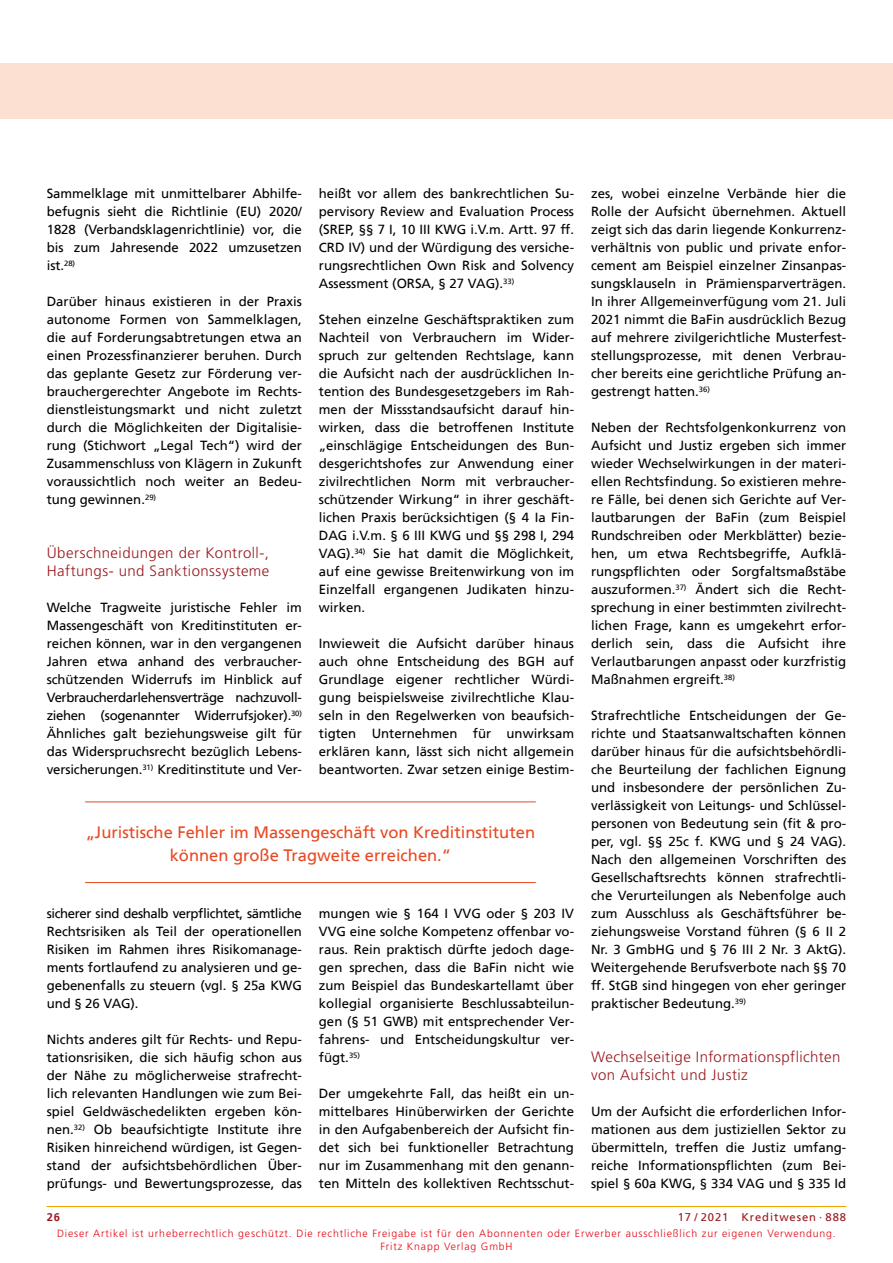
<style>
.page{position:relative;width:893px;height:1263px;background:#fff}
.page>*{position:absolute;margin:0;border:0;box-sizing:border-box;transform-origin:0 0}
.t1{font:16.5px/22.5px "Frutiger";color:#e84922;text-align:center}
.t2{font:300 15px/18px "Frutiger";letter-spacing:.03em;color:#9a191e}
.t3{font:13.2px/18px "Frutiger";color:#000;text-align:justify}
.t4{font:11.25px "Frutiger";letter-spacing:.08em;color:#9a191e}
.t5{font:700 11.25px "Frutiger";color:#9a191e}
.t6{font:300 10.5px/13.5px "Frutiger";letter-spacing:.08em;color:#e30613;text-align:center}
</style>
<div class="page">
<div style="left:0;top:64px;width:893px;height:55px;background:#fce0d1"></div>
<hr style="left:47px;top:1206px;width:799px;height:1px;background:#f0a400">
<hr style="left:85px;top:801px;width:451px;height:1px;background:#e84922">
<hr style="left:85px;top:882px;width:451px;height:1px;background:#e84922">
<p class="t3" style="left:47px;top:185px;width:257px">Sammelklage mit unmittelbarer Abhilfe&shy;befugnis sieht die Richtlinie (EU) 2020/ 1828 (Verbandsklagenrichtlinie) vor, die bis zum Jahresende 2022 umzusetzen ist.<sup>28)</sup></p>
<p class="t3" style="left:47px;top:293px;width:257px">Darüber hinaus existieren in der Praxis autonome Formen von Sammelklagen, die auf Forderungsabtretungen etwa an einen Prozessfinanzierer beruhen. Durch das geplante Gesetz zur Förderung ver&shy;brauchergerechter Angebote im Rechts&shy;dienstleistungsmarkt und nicht zuletzt durch die Möglichkeiten der Digitalisie&shy;rung (Stichwort „Legal Tech“) wird der Zusammenschluss von Klägern in Zukunft voraussichtlich noch weiter an Bedeu&shy;tung gewinnen.<sup>29)</sup></p>
<p class="t2" style="left:47px;top:544px;width:224px">Überschneidungen der Kontroll-,<br>Haftungs- und Sanktionssysteme</p>
<p class="t3" style="left:47px;top:599px;width:257px">Welche Tragweite juristische Fehler im Massengeschäft von Kreditinstituten er&shy;reichen können, war in den vergangenen Jahren etwa anhand des verbraucher&shy;schützenden Widerrufs im Hinblick auf Verbraucherdarlehensverträge nachzuvoll&shy;ziehen (sogenannter Widerrufsjoker).<sup>30)<br></sup>Ähnliches galt beziehungsweise gilt für das Widerspruchsrecht bezüglich Lebens&shy;versicherungen.<sup>31)</sup> Kreditinstitute und Ver-</p>
<p class="t3" style="left:319px;top:185px;width:257px">heißt vor allem des bankrechtlichen Su&shy;pervisory Review and Evaluation Process (SREP, §§ 7 I, 10 III KWG i.V.m. Artt. 97 ff.<br>CRD IV) und der Würdigung des versiche&shy;rungsrechtlichen Own Risk and Solvency Assessment (ORSA, § 27 VAG).<sup>33)</sup></p>
<p class="t3" style="left:319px;top:311px;width:257px">Stehen einzelne Geschäftspraktiken zum Nachteil von Verbrauchern im Wider&shy;spruch zur geltenden Rechtslage, kann die Aufsicht nach der ausdrücklichen In&shy;tention des Bundesgesetzgebers im Rah&shy;men der Missstandsaufsicht darauf hin&shy;wirken, dass die betroffenen Institute „einschlägige Entscheidungen des Bun&shy;desgerichtshofes zur Anwendung einer zivilrechtlichen Norm mit verbraucher&shy;schützender Wirkung“ in ihrer geschäft&shy;lichen Praxis berücksichtigen (§ 4 Ia Fin-DAG i.V.m. § 6 III KWG und §§ 298 I, 294<br>VAG).<sup>34)</sup> Sie hat damit die Möglichkeit, auf eine gewisse Breitenwirkung von im Einzelfall ergangenen Judikaten hinzu&shy;wirken.</p>
<p class="t3" style="left:319px;top:635px;width:257px">Inwieweit die Aufsicht darüber hinaus auch ohne Entscheidung des BGH auf Grundlage eigener rechtlicher Würdi&shy;gung beispielsweise zivilrechtliche Klau&shy;seln in den Regelwerken von beaufsich&shy;tigten Unternehmen für unwirksam erklären kann, lässt sich nicht allgemein beantworten. Zwar setzen einige Bestim-</p>
<p class="t1" style="left:86px;top:822px;width:451px">„Juristische Fehler im Massengeschäft von Kreditinstituten können große Tragweite erreichen.“</p>
<p class="t3" style="left:47px;top:905px;width:257px">sicherer sind deshalb verpflichtet, sämtliche Rechtsrisiken als Teil der operationellen Risiken im Rahmen ihres Risikomanage&shy;ments fortlaufend zu analysieren und ge&shy;gebenenfalls zu steuern (vgl. § 25a KWG und § 26 VAG).</p>
<p class="t3" style="left:47px;top:1031px;width:257px">Nichts anderes gilt für Rechts- und Repu&shy;tationsrisiken, die sich häufig schon aus der Nähe zu möglicherweise strafrecht&shy;lich relevanten Handlungen wie zum Bei&shy;spiel Geldwäschedelikten ergeben kön&shy;nen.<sup>32)</sup> Ob beaufsichtigte Institute ihre Risiken hinreichend würdigen, ist Gegen&shy;stand der aufsichtsbehördlichen Über&shy;prüfungs- und Bewertungsprozesse, das</p>
<p class="t3" style="left:319px;top:905px;width:257px">mungen wie § 164 I VVG oder § 203 IV VVG eine solche Kompetenz offenbar vo&shy;raus. Rein praktisch dürfte jedoch dage&shy;gen sprechen, dass die BaFin nicht wie zum Beispiel das Bundeskartellamt über kollegial organisierte Beschlussabteilun&shy;gen (§ 51 GWB) mit entsprechender Ver&shy;fahrens- und Entscheidungskultur ver&shy;fügt.<sup>35)</sup></p>
<p class="t3" style="left:319px;top:1085px;width:257px">Der umgekehrte Fall, das heißt ein un&shy;mittelbares Hinüberwirken der Gerichte in den Aufgabenbereich der Aufsicht fin&shy;det sich bei funktioneller Betrachtung nur im Zusammenhang mit den genann&shy;ten Mitteln des kollektiven Rechtsschut-</p>
<p class="t3" style="left:591px;top:185px;width:257px">zes, wobei einzelne Verbände hier die Rolle der Aufsicht übernehmen. Aktuell zeigt sich das darin liegende Konkurrenz&shy;verhältnis von public und private enfor&shy;cement am Beispiel einzelner Zinsanpas&shy;sungsklauseln in Prämiensparverträgen.<br>In ihrer Allgemeinverfügung vom 21. Juli 2021 nimmt die BaFin ausdrücklich Bezug auf mehrere zivilgerichtliche Musterfest&shy;stellungsprozesse, mit denen Verbrau&shy;cher bereits eine gerichtliche Prüfung an&shy;gestrengt hatten.<sup>36)</sup></p>
<p class="t3" style="left:591px;top:419px;width:257px">Neben der Rechtsfolgenkonkurrenz von Aufsicht und Justiz ergeben sich immer wieder Wechselwirkungen in der materi&shy;ellen Rechtsfindung. So existieren mehre&shy;re Fälle, bei denen sich Gerichte auf Ver&shy;lautbarungen der BaFin (zum Beispiel Rundschreiben oder Merkblätter) bezie&shy;hen, um etwa Rechtsbegriffe, Aufklä&shy;rungspflichten oder Sorgfaltsmaßstäbe auszuformen.<sup>37)</sup> Ändert sich die Recht&shy;sprechung in einer bestimmten zivilrecht&shy;lichen Frage, kann es umgekehrt erfor&shy;derlich sein, dass die Aufsicht ihre Verlautbarungen anpasst oder kurzfristig Maßnahmen ergreift.<sup>38)</sup></p>
<p class="t3" style="left:591px;top:707px;width:257px">Strafrechtliche Entscheidungen der Ge&shy;richte und Staatsanwaltschaften können darüber hinaus für die aufsichtsbehördli&shy;che Beurteilung der fachlichen Eignung und insbesondere der persönlichen Zu&shy;verlässigkeit von Leitungs- und Schlüssel&shy;personen von Bedeutung sein (fit &amp; pro&shy;per, vgl. §§ 25c f. KWG und § 24 VAG).<br>Nach den allgemeinen Vorschriften des Gesellschaftsrechts können strafrechtli&shy;che Verurteilungen als Nebenfolge auch zum Ausschluss als Geschäftsführer be&shy;ziehungsweise Vorstand führen (§ 6 II 2<br>Nr. 3 GmbHG und § 76 III 2 Nr. 3 AktG).<br>Weitergehende Berufsverbote nach §§ 70 ff. StGB sind hingegen von eher geringer praktischer Bedeutung.<sup>39)</sup></p>
<p class="t2" style="left:591px;top:1048px;width:251px">Wechselseitige Informationspflichten von Aufsicht und Justiz</p>
<p class="t3" style="left:591px;top:1103px;width:257px">Um der Aufsicht die erforderlichen Infor&shy;mationen aus dem justiziellen Sektor zu übermitteln, treffen die Justiz umfang&shy;reiche Informationspflichten (zum Bei&shy;spiel § 60a KWG, § 334 VAG und § 335 Id</p>
<p class="t5" style="left:47px;top:1211px;width:15px">26</p>
<p class="t4" style="left:678px;top:1211px;width:170px">17 / 2021 Kreditwesen · 888</p>
<p class="t6" style="left:57px;top:1226px;width:780px">Dieser Artikel ist urheberrechtlich geschützt. Die rechtliche Freigabe ist für den Abonnenten oder Erwerber ausschließlich zur eigenen Verwendung.<br>Fritz Knapp Verlag GmbH</p>
</div>
